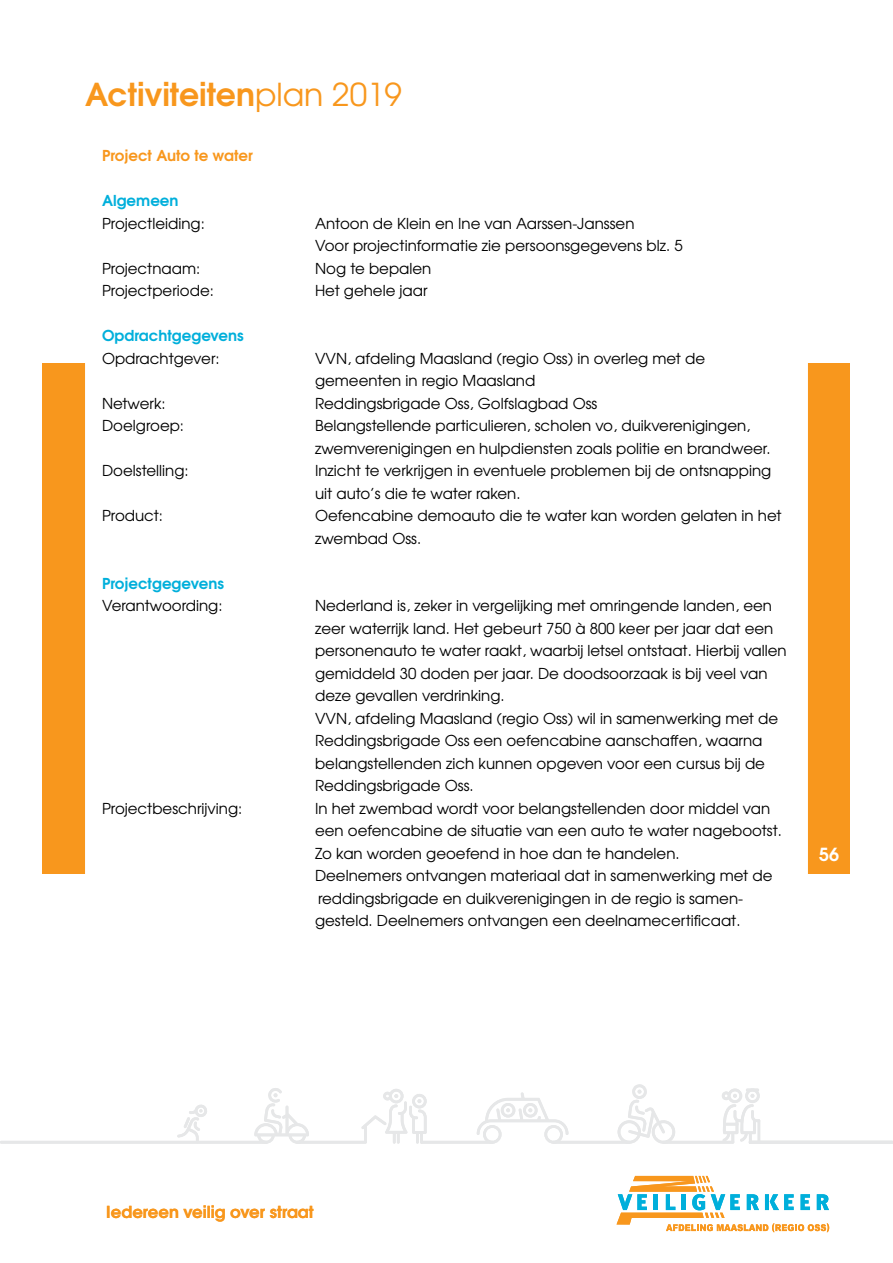
<style>
.page{position:relative;width:893px;height:1263px;background:#fff}
.page>*{position:absolute;margin:0;border:0;box-sizing:border-box;transform-origin:0 0}
.t1{font:700 31.5px "Te X Gyre Adventor";color:#f8971d}
.t2{font:700 18px "Te X Gyre Adventor";color:#fff}
.t3{font:700 16.5px "Te X Gyre Adventor";color:#f8971d}
.t4{font:15px/22.5px "Te X Gyre Adventor";color:#000}
.t5{font:700 15px "Te X Gyre Adventor";color:#00afdb}
.t6{font:700 15px "Te X Gyre Adventor";color:#f8971d}
.s1{font-weight:400}
</style>
<div class="page">
<div style="left:43px;top:363px;width:807px;height:510px;background:#f8971d"></div>
<div style="left:85px;top:361px;width:723px;height:524px;background:#fff"></div>
<svg style="left:617px;top:1176px;width:212px;height:56px"></svg>
<hr style="left:0;top:1141px;width:267px;height:3px;background:#e6e7e8">
<svg style="left:177px;top:1084px;width:716px;height:60px"></svg>
<h1 class="t1" style="left:85px;top:68px;width:318px">Activiteiten<span class="s1">plan 2019</span></h1>
<p class="t6" style="left:102px;top:143px;width:152px">Project Auto te water</p>
<p class="t5" style="left:102px;top:188px;width:78px">Algemeen</p>
<p class="t4" style="left:102px;top:211px;width:104px">Projectleiding:</p>
<p class="t4" style="left:315px;top:211px;width:369px">Antoon de Klein en Ine van Aarssen-Janssen<br>Voor projectinformatie zie persoonsgegevens blz. 5</p>
<p class="t4" style="left:102px;top:256px;width:100px">Projectnaam:</p>
<p class="t4" style="left:315px;top:256px;width:118px">Nog te bepalen</p>
<p class="t4" style="left:102px;top:278px;width:113px">Projectperiode:</p>
<p class="t4" style="left:315px;top:278px;width:114px">Het gehele jaar</p>
<p class="t5" style="left:102px;top:323px;width:143px">Opdrachtgegevens</p>
<p class="t4" style="left:102px;top:346px;width:119px">Opdrachtgever:</p>
<p class="t4" style="left:315px;top:346px;width:391px">VVN, afdeling Maasland (regio Oss) in overleg met de gemeenten in regio Maasland</p>
<p class="t4" style="left:102px;top:391px;width:65px">Netwerk:</p>
<p class="t4" style="left:315px;top:391px;width:284px">Reddingsbrigade Oss, Golfslagbad Oss</p>
<p class="t4" style="left:102px;top:413px;width:84px">Doelgroep:</p>
<p class="t4" style="left:315px;top:413px;width:457px">Belangstellende particulieren, scholen vo, duikverenigingen, zwemverenigingen en hulpdiensten zoals politie en brandweer.</p>
<p class="t4" style="left:102px;top:458px;width:88px">Doelstelling:</p>
<p class="t4" style="left:315px;top:458px;width:458px">Inzicht te verkrijgen in eventuele problemen bij de ontsnapping uit auto’s die te water raken.</p>
<p class="t4" style="left:102px;top:503px;width:62px">Product:</p>
<p class="t4" style="left:315px;top:503px;width:468px">Oefencabine demoauto die te water kan worden gelaten in het zwembad Oss.</p>
<p class="t5" style="left:102px;top:570px;width:123px">Projectgegevens</p>
<p class="t4" style="left:102px;top:593px;width:122px">Verantwoording:</p>
<p class="t4" style="left:315px;top:593px;width:473px">Nederland is, zeker in vergelijking met omringende landen, een zeer waterrijk land. Het gebeurt 750 à 800 keer per jaar dat een personenauto te water raakt, waarbij letsel ontstaat. Hierbij vallen gemiddeld 30 doden per jaar. De doodsoorzaak is bij veel van deze gevallen verdrinking.<br>VVN, afdeling Maasland (regio Oss) wil in samenwerking met de Reddingsbrigade Oss een oefencabine aanschaffen, waarna belangstellenden zich kunnen opgeven voor een cursus bij de Reddingsbrigade Oss.</p>
<p class="t4" style="left:102px;top:796px;width:142px">Projectbeschrijving:</p>
<p class="t4" style="left:315px;top:796px;width:468px">In het zwembad wordt voor belangstellenden door middel van een oefencabine de situatie van een auto te water nagebootst.<br>Zo kan worden geoefend in hoe dan te handelen.<br>Deelnemers ontvangen materiaal dat in samenwerking met de reddingsbrigade en duikverenigingen in de regio is samen&shy;gesteld. Deelnemers ontvangen een deelnamecertificaat.</p>
<p class="t2" style="left:819px;top:839px;width:22px">56</p>
<p class="t3" style="left:106px;top:1197px;width:209px">Iedereen veilig over straat</p>
</div>
